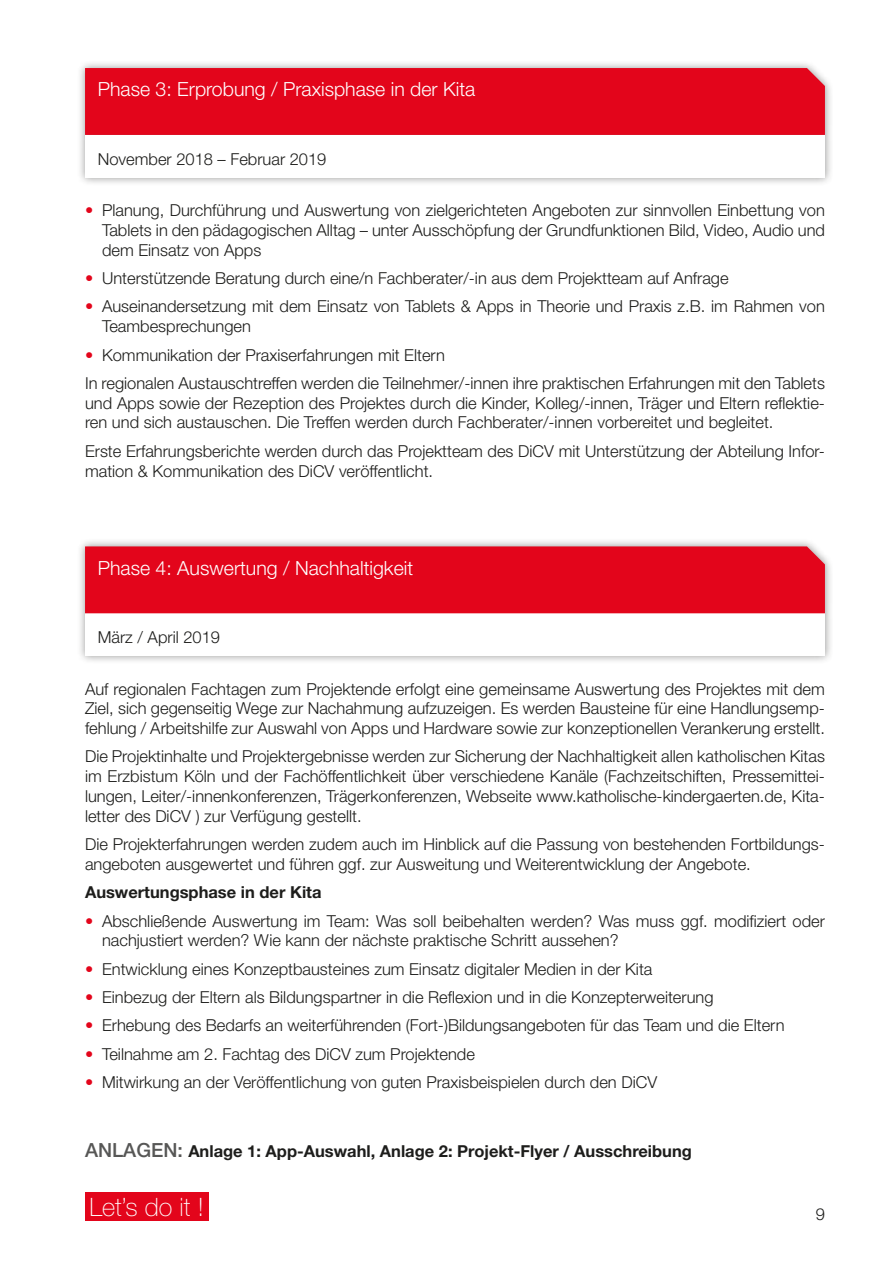
<style>
.page{position:relative;width:893px;height:1263px;background:#fff}
.page>*{position:absolute;margin:0;border:0;box-sizing:border-box;transform-origin:0 0}
.t1{font:100 25.35px "Helvetica Neue LT";color:#fff}
.t2{font:300 19.5px "Helvetica Neue LT";color:#fff}
.t3{font:300 16.5px/19.8px "Helvetica Neue LT";color:#1d1d1b}
.t4{font:700 16.5px "Helvetica Neue LT";color:#1d1d1b}
.s1{color:#e3051b}
.s2{font-weight:500;font-size:19.5px;color:#575756}
</style>
<div class="page">
<div style="left:85px;top:1192px;width:123px;height:28px;background:#e3051b"></div>
<div style="left:76px;top:60px;width:757px;height:126px;background:#1d1d1b;opacity:.45"></div>
<div style="left:85px;top:135px;width:740px;height:43px;background:#fff"></div>
<div style="left:85px;top:68px;width:740px;height:67px;background:#e3051b"></div>
<div style="left:76px;top:538px;width:757px;height:126px;background:#1d1d1b;opacity:.45"></div>
<div style="left:85px;top:613px;width:740px;height:43px;background:#fff"></div>
<div style="left:85px;top:546px;width:740px;height:67px;background:#e3051b"></div>
<p class="t2" style="left:98px;top:77px;width:379px">Phase 3: Erprobung / Praxisphase in der Kita</p>
<p class="t3" style="left:98px;top:149px;width:230px">November 2018 – Februar 2019</p>
<p class="t3" style="left:102px;top:200px;width:724px;text-align:justify;text-indent:-17px"><span class="s1">•</span> Planung, Durchführung und Auswertung von zielgerichteten Angeboten zur sinnvollen Einbettung von Tablets in den pädagogischen Alltag – unter Ausschöpfung der Grundfunktionen Bild, Video, Audio und dem Einsatz von Apps</p>
<p class="t3" style="left:85px;top:268px;width:645px"><span class="s1">•</span> Unterstützende Beratung durch eine/n Fachberater/-in aus dem Projektteam auf Anfrage</p>
<p class="t3" style="left:102px;top:296px;width:724px;text-indent:-17px"><span class="s1">•</span> Auseinandersetzung mit dem Einsatz von Tablets &amp; Apps in Theorie und Praxis z.B. im Rahmen von<br>Teambesprechungen</p>
<p class="t3" style="left:85px;top:340px;width:741px;line-height:28.3px"><span class="s1">•</span> Kommunikation der Praxiserfahrungen mit Eltern<br>In regionalen Austauschtreffen werden die Teilnehmer/-innen ihre praktischen Erfahrungen mit den Tablets</p>
<p class="t3" style="left:85px;top:392px;width:741px">und Apps sowie der Rezeption des Projektes durch die Kinder, Kolleg/-innen, Träger und Eltern reflektie&shy;ren und sich austauschen. Die Treffen werden durch Fachberater/-innen vorbereitet und begleitet.</p>
<p class="t3" style="left:85px;top:441px;width:741px">Erste Erfahrungsberichte werden durch das Projektteam des DiCV mit Unterstützung der Abteilung Infor&shy;mation &amp; Kommunikation des DiCV veröffentlicht.</p>
<p class="t2" style="left:98px;top:556px;width:317px">Phase 4: Auswertung / Nachhaltigkeit</p>
<p class="t3" style="left:98px;top:627px;width:124px">März / April 2019</p>
<p class="t3" style="left:85px;top:678px;width:741px;text-align:justify">Auf regionalen Fachtagen zum Projektende erfolgt eine gemeinsame Auswertung des Projektes mit dem Ziel, sich gegenseitig Wege zur Nachahmung aufzuzeigen. Es werden Bausteine für eine Handlungsemp&shy;fehlung / Arbeitshilfe zur Auswahl von Apps und Hardware sowie zur konzeptionellen Verankerung erstellt.</p>
<p class="t3" style="left:85px;top:746px;width:741px;text-align:justify">Die Projektinhalte und Projektergebnisse werden zur Sicherung der Nachhaltigkeit allen katholischen Kitas im Erzbistum Köln und der Fachöffentlichkeit über verschiedene Kanäle (Fachzeitschiften, Pressemittei&shy;lungen, Leiter/-innenkonferenzen, Trägerkonferenzen, Webseite www.katholische-kindergaerten.de, Kita&shy;letter des DiCV ) zur Verfügung gestellt.</p>
<p class="t3" style="left:85px;top:834px;width:741px">Die Projekterfahrungen werden zudem auch im Hinblick auf die Passung von bestehenden Fortbildungs&shy;angeboten ausgewertet und führen ggf. zur Ausweitung und Weiterentwicklung der Angebote.</p>
<p class="t4" style="left:85px;top:882px;width:238px">Auswertungsphase in der Kita</p>
<p class="t3" style="left:102px;top:910px;width:724px;text-indent:-17px"><span class="s1">•</span> Abschließende Auswertung im Team: Was soll beibehalten werden? Was muss ggf. modifiziert oder nachjustiert werden? Wie kann der nächste praktische Schritt aussehen?</p>
<p class="t3" style="left:85px;top:958px;width:569px"><span class="s1">•</span> Entwicklung eines Konzeptbausteines zum Einsatz digitaler Medien in der Kita</p>
<p class="t3" style="left:85px;top:987px;width:630px"><span class="s1">•</span> Einbezug der Eltern als Bildungspartner in die Reflexion und in die Konzepterweiterung</p>
<p class="t3" style="left:85px;top:1015px;width:701px"><span class="s1">•</span> Erhebung des Bedarfs an weiterführenden (Fort-)Bildungsangeboten für das Team und die Eltern</p>
<p class="t3" style="left:85px;top:1043px;width:391px"><span class="s1">•</span> Teilnahme am 2. Fachtag des DiCV zum Projektende</p>
<p class="t3" style="left:85px;top:1072px;width:574px"><span class="s1">•</span> Mitwirkung an der Veröffentlichung von guten Praxisbeispielen durch den DiCV</p>
<p class="t4" style="left:85px;top:1140px;width:608px"><span class="s2">ANLAGEN:</span> Anlage 1: App-Auswahl, Anlage 2: Projekt-Flyer / Ausschreibung</p>
<h1 class="t1" style="left:89px;top:1192px;width:116px">Let’s do it !</h1>
<p class="t3" style="left:816px;top:1204px;width:11px">9</p>
</div>
